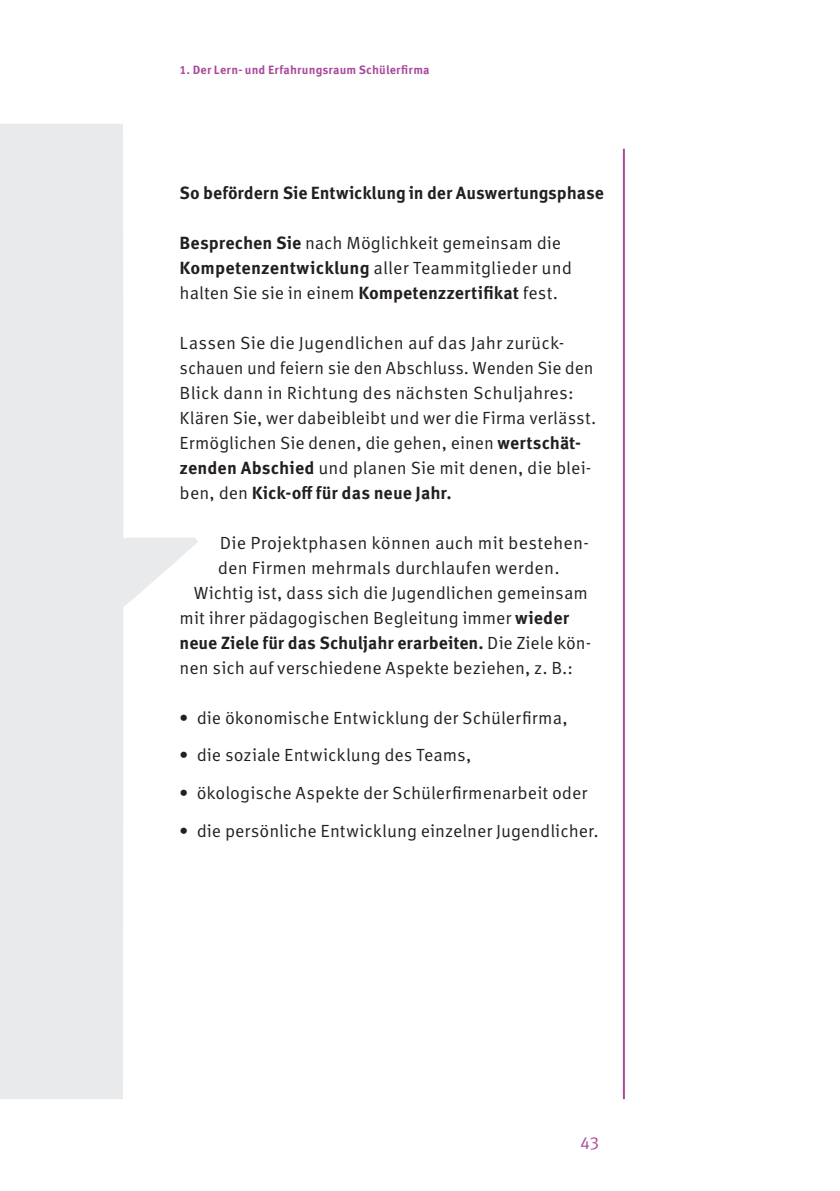
<style>
.page{position:relative;width:840px;height:1191px;background:#fff}
.page>*{position:absolute;margin:0;border:0;box-sizing:border-box;transform-origin:0 0}
.t1{font:17.6px/25px "Meta Correspondence Pro";color:#231f20}
.t2{font:700 17.6px "Meta Correspondence Pro";letter-spacing:-.005em;color:#231f20}
.t3{font:17.6px "Meta Correspondence Pro";color:#aa499b}
.t4{font:700 12px "Meta Correspondence Pro";letter-spacing:.015em;color:#aa499b}
.s1{font-weight:700}
.s2{font-weight:400}
</style>
<div class="page">
<svg style="left:0;top:124px;width:198px;height:975px;fill:#e9eaeb"></svg>
<hr style="left:622px;top:149px;width:2px;height:950px;background:#aa499b">
<p class="t4" style="left:179px;top:60px;width:251px">1. Der Lern- und Erfahrungsraum Schülerfirma</p>
<p class="t2" style="left:179px;top:179px;width:425px">So befördern Sie Entwicklung in der Auswertungsphase</p>
<p class="t1" style="left:179px;top:229px;width:394px"><span class="s1">Besprechen Sie</span> nach Möglichkeit gemeinsam die<br><span class="s1">Kompetenzentwicklung</span> aller Teammitglieder und halten Sie sie in einem <span class="s1">Kompetenzzertifikat</span> fest.</p>
<p class="t1" style="left:179px;top:329px;width:418px">Lassen Sie die Jugendlichen auf das Jahr zurück&shy;schauen und feiern sie den Abschluss. Wenden Sie den Blick dann in Richtung des nächsten Schuljahres:<br>Klären Sie, wer dabeibleibt und wer die Firma verlässt.<br>Ermöglichen Sie denen, die gehen, einen <span class="s1">wertschät&shy;zenden Abschied</span> und planen Sie mit denen, die blei&shy;ben, den <span class="s1">Kick-off für das neue Jahr.</span></p>
<p class="t1" style="left:219px;top:529px;width:370px">Die Projektphasen können auch mit bestehen-</p>
<p class="t1" style="left:217px;top:554px;width:343px">den Firmen mehrmals durchlaufen werden.</p>
<p class="t1" style="left:193px;top:579px;width:395px">Wichtig ist, dass sich die Jugendlichen gemeinsam</p>
<p class="t1" style="left:179px;top:604px;width:391px">mit ihrer pädagogischen Begleitung immer <span class="s1">wieder</span></p>
<p class="t2" style="left:179px;top:629px;width:413px">neue Ziele für das Schuljahr erarbeiten. <span class="s2">Die Ziele kön-</span></p>
<p class="t1" style="left:179px;top:654px;width:394px">nen sich auf verschiedene Aspekte beziehen, z. B.:</p>
<p class="t1" style="left:179px;top:704px;width:389px"><span class="s1">•</span> die ökonomische Entwicklung der Schülerfirma,</p>
<p class="t1" style="left:179px;top:741px;width:293px"><span class="s1">•</span> die soziale Entwicklung des Teams,</p>
<p class="t1" style="left:179px;top:779px;width:409px"><span class="s1">•</span> ökologische Aspekte der Schülerfirmenarbeit oder</p>
<p class="t1" style="left:179px;top:816px;width:420px"><span class="s1">•</span> die persönliche Entwicklung einzelner Jugendlicher.</p>
<p class="t3" style="left:579px;top:1129px;width:21px">43</p>
</div>
